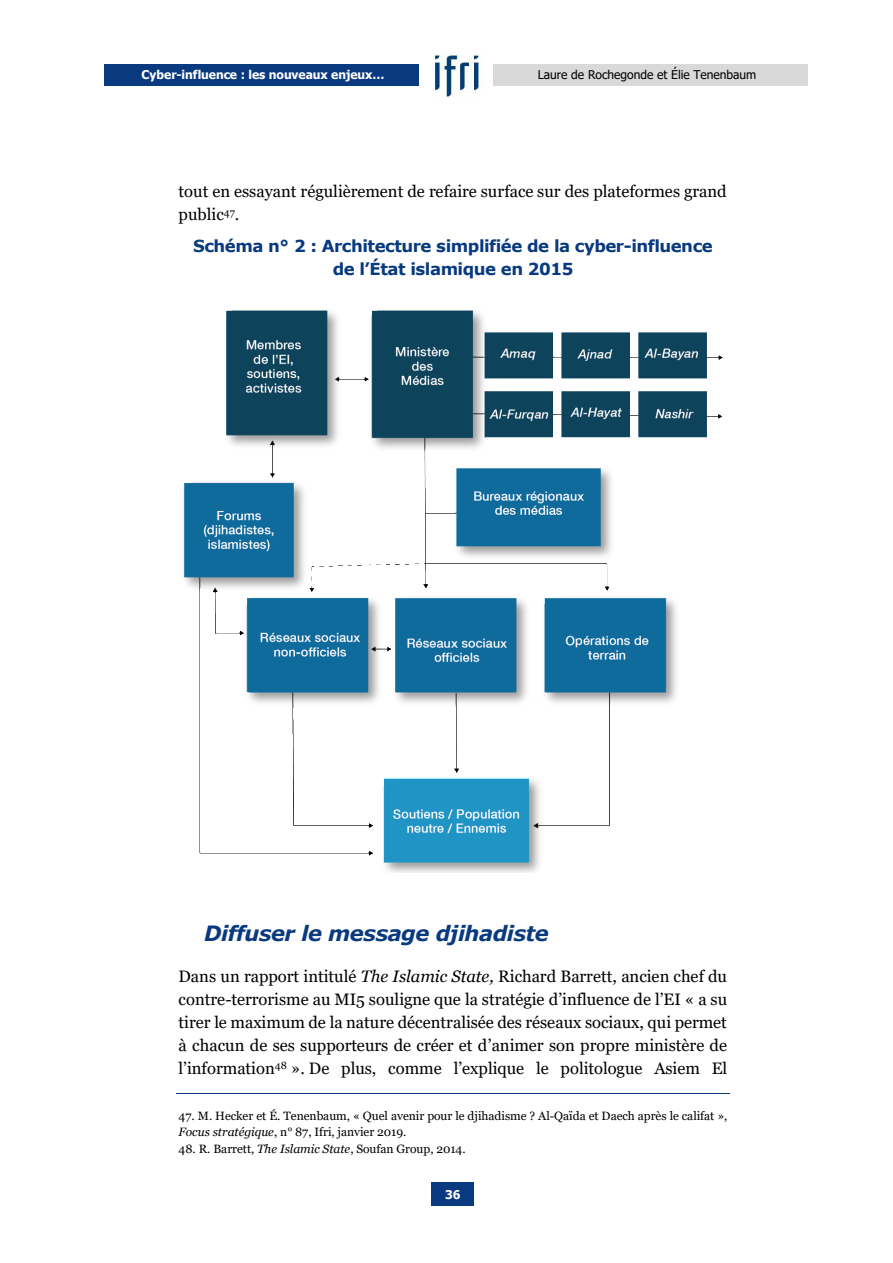
<style>
.page{position:relative;width:893px;height:1263px;background:#fff}
.page>*{position:absolute;margin:0;border:0;box-sizing:border-box;transform-origin:0 0}
.t1{font:italic 700 21px "Verdana";letter-spacing:-.025em;color:#093a80}
.t2{font:16.5px/23px "Georgia";color:#000}
.t3{font:700 16.5px/23.1px "Verdana";letter-spacing:-.03em;color:#093a80;text-align:center}
.t4{font:12px/17px "Georgia";color:#000}
.t5{font:700 12px "Tahoma";color:#fff}
.t6{font:12px "Tahoma";letter-spacing:-.005em;color:#000}
.s1{font-style:italic}
</style>
<div class="page">
<div style="left:104px;top:64px;width:315px;height:22px;background:#093a80"></div>
<div style="left:493px;top:64px;width:315px;height:22px;background:#d9d9d9"></div>
<div style="left:432px;top:1182px;width:42px;height:24px;background:#093a80"></div>
<img style="left:433px;top:54px;width:48px;height:44px">
<hr style="left:176px;top:1093px;width:553px;height:1px;background:#09397f">
<img style="left:183px;top:310px;width:540px;height:562px">
<p class="t5" style="left:142px;top:67px;width:245px">Cyber-influence : les nouveaux enjeux…</p>
<p class="t6" style="left:538px;top:67px;width:220px">Laure de Rochegonde et Élie Tenenbaum</p>
<p class="t2" style="left:179px;top:180px;width:550px">tout en essayant régulièrement de refaire surface sur des plateformes grand public<sup>47</sup>.</p>
<p class="t3" style="left:193px;top:234px;width:521px">Schéma n° 2 : Architecture simplifiée de la cyber-influence de l’État islamique en 2015</p>
<h3 class="t1" style="left:204px;top:920px;width:346px">Diffuser le message djihadiste</h3>
<p class="t2" style="left:179px;top:965px;width:550px;text-align:justify">Dans un rapport intitulé <span class="s1">The Islamic State,</span> Richard Barrett, ancien chef du contre-terrorisme au MI5 souligne que la stratégie d’influence de l’EI « a su tirer le maximum de la nature décentralisée des réseaux sociaux, qui permet à chacun de ses supporteurs de créer et d’animer son propre ministère de l’information<sup>48</sup> ». De plus, comme l’explique le politologue Asiem El</p>
<p class="t4" style="left:179px;top:1107px;width:550px">47. M. Hecker et É. Tenenbaum, « Quel avenir pour le djihadisme ? Al-Qaïda et Daech après le califat »,<br><span class="s1">Focus stratégique</span>, n° 87, Ifri, janvier 2019.</p>
<p class="t4" style="left:179px;top:1141px;width:289px">48. R. Barrett, <span class="s1">The Islamic State</span>, Soufan Group, 2014.</p>
<p class="t5" style="left:445px;top:1187px;width:17px">36</p>
</div>
